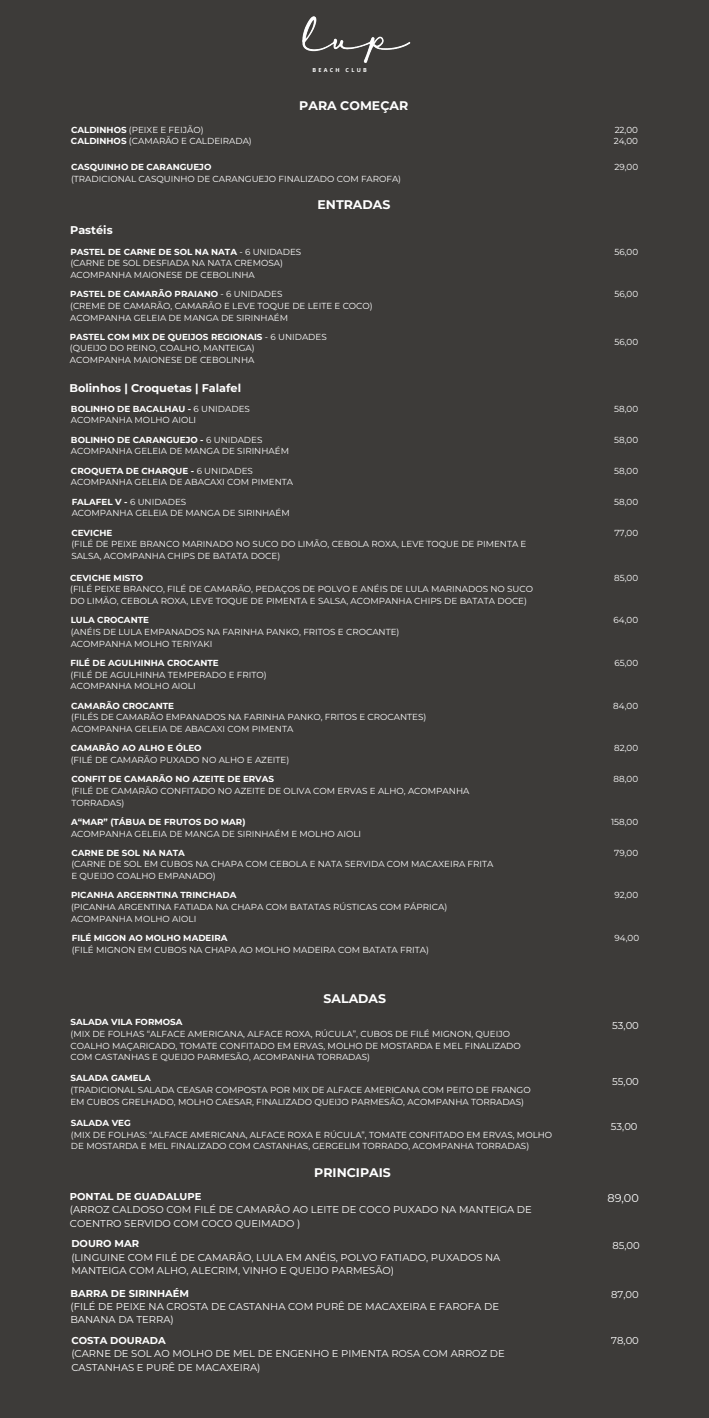
<style>
.page{position:relative;width:709px;height:1418px;background:#fff}
.page>*{position:absolute;margin:0;border:0;box-sizing:border-box;transform-origin:0 0}
.t1{font:700 12.5px "Montserrat";color:#fff}
.t2{font:700 11.25px "Montserrat";color:#fff}
.t3{font:11.25px "Montserrat";color:#fff}
.t4{font:10px/13.4px "Montserrat";color:#fff}
.t5{font:8.75px/11.6px "Montserrat";color:#fff}
.t6{font:700 8.75px "Montserrat";color:#fff}
.t7{font:700 5.5px "Open Sans";letter-spacing:.41em;color:#fff}
.s1{font-weight:700}
</style>
<div class="page">
<div style="left:0;top:0;width:709px;height:1417px;background:#3d3b39"></div>
<img style="left:302px;top:16px;width:109px;height:47px">
<p class="t7" style="left:312px;top:66px;width:56px">BEACH CLUB</p>
<h3 class="t1" style="left:299px;top:97px;width:110px">PARA COMEÇAR</h3>
<h1 class="t5" style="left:71px;top:124px;width:134px"><span class="s1">CALDINHOS</span> (PEIXE E FEIJÃO)</h1>
<p class="t5" style="left:614px;top:124px;width:25px">22,00</p>
<h5 class="t5" style="left:71px;top:161px;width:332px"><span class="s1">CASQUINHO DE CARANGUEJO<br></span>(TRADICIONAL CASQUINHO DE CARANGUEJO FINALIZADO COM FAROFA)</h5>
<h5 class="t5" style="left:614px;top:161px;width:25px">29,00</h5>
<h4 class="t5" style="left:71px;top:135px;width:182px"><span class="s1">CALDINHOS</span> (CAMARÃO E CALDEIRADA)</h4>
<h4 class="t5" style="left:614px;top:135px;width:26px">24,00</h4>
<h5 class="t2" style="left:70px;top:223px;width:44px">Pastéis</h5>
<h5 class="t1" style="left:317px;top:196px;width:74px">ENTRADAS</h5>
<h5 class="t5" style="left:70px;top:246px;width:232px"><span class="s1">PASTEL DE CARNE DE SOL NA NATA</span> - 6 UNIDADES (CARNE DE SOL DESFIADA NA NATA CREMOSA)<br>ACOMPANHA MAIONESE DE CEBOLINHA</h5>
<h1 class="t5" style="left:614px;top:246px;width:25px">56,00</h1>
<h5 class="t5" style="left:70px;top:288px;width:304px"><span class="s1">PASTEL DE CAMARÃO PRAIANO</span> - 6 UNIDADES<br>(CREME DE CAMARÃO, CAMARÃO E LEVE TOQUE DE LEITE E COCO)<br>ACOMPANHA GELEIA DE MANGA DE SIRINHAÉM</h5>
<h3 class="t5" style="left:614px;top:288px;width:25px">56,00</h3>
<h5 class="t5" style="left:70px;top:331px;width:258px"><span class="s1">PASTEL COM MIX DE QUEIJOS REGIONAIS</span> - 6 UNIDADES (QUEIJO DO REINO, COALHO, MANTEIGA)<br>ACOMPANHA MAIONESE DE CEBOLINHA</h5>
<h5 class="t5" style="left:614px;top:336px;width:25px">56,00</h5>
<h5 class="t2" style="left:70px;top:381px;width:173px">Bolinhos | Croquetas | Falafel</h5>
<h5 class="t5" style="left:71px;top:403px;width:180px"><span class="s1">BOLINHO DE BACALHAU -</span> 6 UNIDADES<br>ACOMPANHA MOLHO AIOLI</h5>
<h5 class="t5" style="left:614px;top:403px;width:25px">58,00</h5>
<h5 class="t5" style="left:71px;top:434px;width:219px"><span class="s1">BOLINHO DE CARANGUEJO -</span> 6 UNIDADES<br>ACOMPANHA GELEIA DE MANGA DE SIRINHAÉM</h5>
<h5 class="t5" style="left:614px;top:434px;width:25px">58,00</h5>
<h5 class="t5" style="left:71px;top:465px;width:224px"><span class="s1">CROQUETA DE CHARQUE -</span> 6 UNIDADES<br>ACOMPANHA GELEIA DE ABACAXI COM PIMENTA</h5>
<h5 class="t5" style="left:614px;top:465px;width:25px">58,00</h5>
<h5 class="t5" style="left:72px;top:496px;width:219px"><span class="s1">FALAFEL V -</span> 6 UNIDADES<br>ACOMPANHA GELEIA DE MANGA DE SIRINHAÉM</h5>
<h5 class="t5" style="left:614px;top:496px;width:25px">58,00</h5>
<h5 class="t5" style="left:71px;top:526px;width:456px"><span class="s1">CEVICHE<br></span>(FILÉ DE PEIXE BRANCO MARINADO NO SUCO DO LIMÃO, CEBOLA ROXA, LEVE TOQUE DE PIMENTA E<br>SALSA, ACOMPANHA CHIPS DE BATATA DOCE)</h5>
<h5 class="t5" style="left:614px;top:526px;width:25px">77,00</h5>
<h5 class="t5" style="left:70px;top:572px;width:464px"><span class="s1">CEVICHE MISTO<br></span>(FILÉ PEIXE BRANCO, FILÉ DE CAMARÃO, PEDAÇOS DE POLVO E ANÉIS DE LULA MARINADOS NO SUCO<br>DO LIMÃO, CEBOLA ROXA, LEVE TOQUE DE PIMENTA E SALSA, ACOMPANHA CHIPS DE BATATA DOCE)</h5>
<h1 class="t5" style="left:614px;top:572px;width:25px">85,00</h1>
<h5 class="t5" style="left:71px;top:614px;width:330px"><span class="s1">LULA CROCANTE<br></span>(ANÉIS DE LULA EMPANADOS NA FARINHA PANKO, FRITOS E CROCANTE)<br>ACOMPANHA MOLHO TERIYAKI</h5>
<h5 class="t5" style="left:613px;top:614px;width:26px">64,00</h5>
<h5 class="t5" style="left:70px;top:657px;width:198px"><span class="s1">FILÉ DE AGULHINHA CROCANTE<br></span>(FILÉ DE AGULHINHA TEMPERADO E FRITO)<br>ACOMPANHA MOLHO AIOLI</h5>
<h1 class="t5" style="left:614px;top:657px;width:25px">65,00</h1>
<h4 class="t5" style="left:71px;top:699px;width:357px"><span class="s1">CAMARÃO CROCANTE<br></span>(FILÉS DE CAMARÃO EMPANADOS NA FARINHA PANKO, FRITOS E CROCANTES)<br>ACOMPANHA GELEIA DE ABACAXI COM PIMENTA</h4>
<h4 class="t5" style="left:613px;top:699px;width:26px">84,00</h4>
<h4 class="t5" style="left:71px;top:742px;width:220px"><span class="s1">CAMARÃO AO ALHO E ÓLEO<br></span>(FILÉ DE CAMARÃO PUXADO NO ALHO E AZEITE)</h4>
<h4 class="t5" style="left:614px;top:742px;width:25px">82,00</h4>
<h5 class="t5" style="left:71px;top:773px;width:399px"><span class="s1">CONFIT DE CAMARÃO NO AZEITE DE ERVAS<br></span>(FILÉ DE CAMARÃO CONFITADO NO AZEITE DE OLIVA COM ERVAS E ALHO, ACOMPANHA<br>TORRADAS)</h5>
<h5 class="t5" style="left:613px;top:773px;width:26px">88,00</h5>
<h5 class="t5" style="left:71px;top:816px;width:292px"><span class="s1">A“MAR” (TÁBUA DE FRUTOS DO MAR)<br></span>ACOMPANHA GELEIA DE MANGA DE SIRINHAÉM E MOLHO AIOLI</h5>
<h5 class="t5" style="left:611px;top:816px;width:29px">158,00</h5>
<h5 class="t5" style="left:71px;top:847px;width:423px"><span class="s1">CARNE DE SOL NA NATA<br></span>(CARNE DE SOL EM CUBOS NA CHAPA COM CEBOLA E NATA SERVIDA COM MACAXEIRA FRITA<br>E QUEIJO COALHO EMPANADO)</h5>
<h5 class="t5" style="left:614px;top:847px;width:25px">79,00</h5>
<h5 class="t5" style="left:71px;top:889px;width:378px"><span class="s1">PICANHA ARGERNTINA TRINCHADA<br></span>(PICANHA ARGENTINA FATIADA NA CHAPA COM BATATAS RÚSTICAS COM PÁPRICA)<br>ACOMPANHA MOLHO AIOLI</h5>
<h5 class="t5" style="left:614px;top:889px;width:25px">92,00</h5>
<p class="t6" style="left:72px;top:932px;width:157px">FILÉ MIGON AO MOLHO MADEIRA</p>
<p class="t5" style="left:72px;top:943px;width:359px">(FILÉ MIGNON EM CUBOS NA CHAPA AO MOLHO MADEIRA COM BATATA FRITA)</p>
<h5 class="t1" style="left:324px;top:991px;width:64px">SALADAS</h5>
<h2 class="t5" style="left:614px;top:932px;width:26px">94,00</h2>
<h5 class="t5" style="left:70px;top:1016px;width:452px"><span class="s1">SALADA VILA FORMOSA<br></span>(MIX DE FOLHAS “ALFACE AMERICANA, ALFACE ROXA, RÚCULA”, CUBOS DE FILÉ MIGNON, QUEIJO COALHO MAÇARICADO, TOMATE CONFITADO EM ERVAS, MOLHO DE MOSTARDA E MEL FINALIZADO COM CASTANHAS E QUEIJO PARMESÃO, ACOMPANHA TORRADAS)</h5>
<h5 class="t4" style="left:612px;top:1018px;width:28px">53,00</h5>
<h5 class="t5" style="left:70px;top:1072px;width:462px"><span class="s1">SALADA GAMELA<br></span>(TRADICIONAL SALADA CEASAR COMPOSTA POR MIX DE ALFACE AMERICANA COM PEITO DE FRANGO<br>EM CUBOS GRELHADO, MOLHO CAESAR, FINALIZADO QUEIJO PARMESÃO, ACOMPANHA TORRADAS)</h5>
<h5 class="t4" style="left:612px;top:1075px;width:28px">55,00</h5>
<h5 class="t5" style="left:71px;top:1117px;width:483px"><span class="s1">SALADA VEG<br></span>(MIX DE FOLHAS: “ALFACE AMERICANA, ALFACE ROXA E RÚCULA”, TOMATE CONFITADO EM ERVAS, MOLHO<br>DE MOSTARDA E MEL FINALIZADO COM CASTANHAS, GERGELIM TORRADO, ACOMPANHA TORRADAS)</h5>
<h5 class="t4" style="left:611px;top:1119px;width:28px">53,00</h5>
<h5 class="t1" style="left:314px;top:1165px;width:78px">PRINCIPAIS</h5>
<h5 class="t4" style="left:70px;top:1189px;width:463px"><span class="s1">PONTAL DE GUADALUPE<br></span>(ARROZ CALDOSO COM FILÉ DE CAMARÃO AO LEITE DE COCO PUXADO NA MANTEIGA DE<br>COENTRO SERVIDO COM COCO QUEIMADO )</h5>
<h5 class="t3" style="left:607px;top:1191px;width:33px">89,00</h5>
<h5 class="t4" style="left:71px;top:1237px;width:430px"><span class="s1">DOURO MAR<br></span>(LINGUINE COM FILÉ DE CAMARÃO, LULA EM ANÉIS, POLVO FATIADO, PUXADOS NA<br>MANTEIGA COM ALHO, ALECRIM, VINHO E QUEIJO PARMESÃO)</h5>
<h5 class="t4" style="left:612px;top:1238px;width:29px">85,00</h5>
<h5 class="t4" style="left:70px;top:1286px;width:430px"><span class="s1">BARRA DE SIRINHAÉM<br></span>(FILÉ DE PEIXE NA CROSTA DE CASTANHA COM PURÊ DE MACAXEIRA E FAROFA DE<br>BANANA DA TERRA)</h5>
<h4 class="t4" style="left:611px;top:1287px;width:29px">87,00</h4>
<h4 class="t4" style="left:71px;top:1333px;width:435px"><span class="s1">COSTA DOURADA<br></span>(CARNE DE SOL AO MOLHO DE MEL DE ENGENHO E PIMENTA ROSA COM ARROZ DE<br>CASTANHAS E PURÊ DE MACAXEIRA)</h4>
<h4 class="t4" style="left:611px;top:1333px;width:29px">78,00</h4>
</div>
